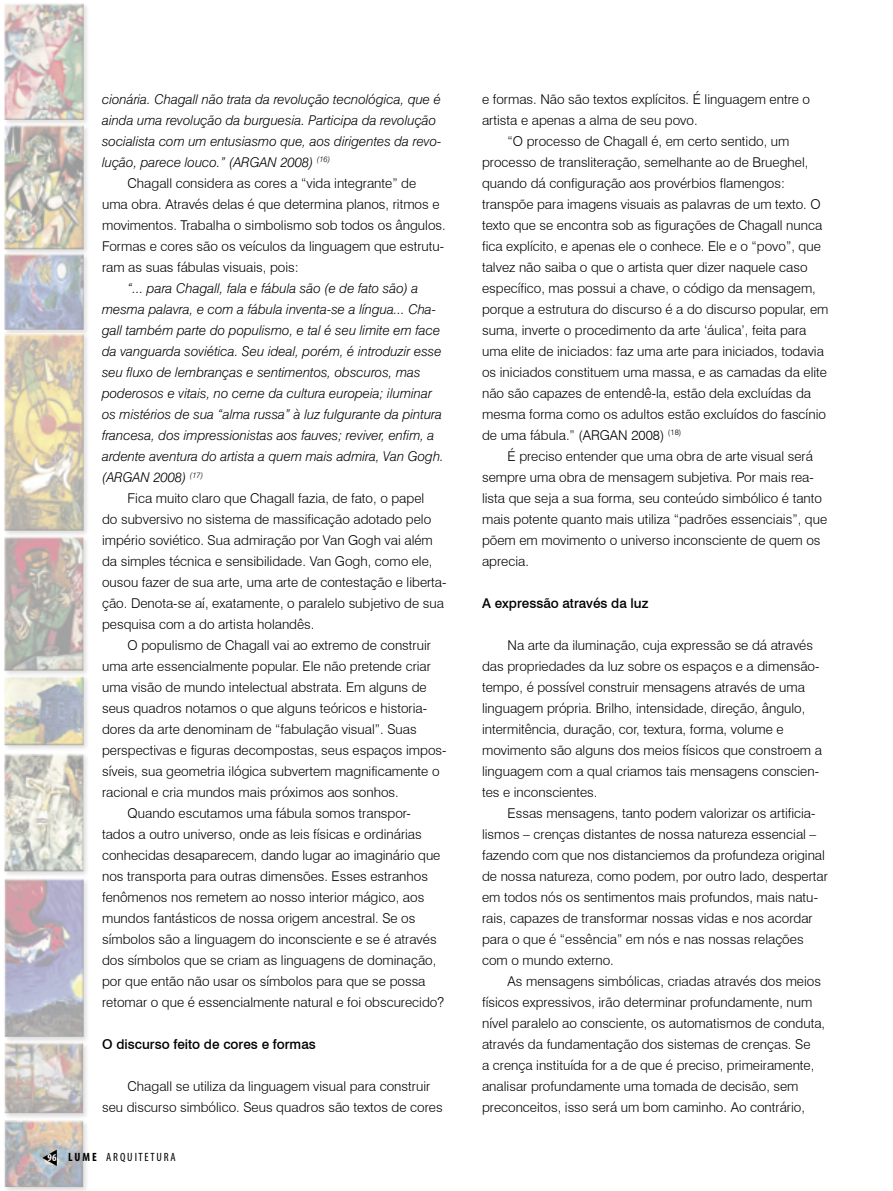
<style>
.page{position:relative;width:893px;height:1191px;background:#fff}
.page>*{position:absolute;margin:0;border:0;box-sizing:border-box;transform-origin:0 0}
.t1{font:300 13.5px/21px "Swiss 721 BT";color:#000}
.t2{font:italic 300 13.5px/21px "Swiss 721 BT";color:#000}
.t3{font:500 13.5px "Swiss 721 BT";color:#000}
.t4{font:condensed 12px "Myriad";color:#000}
.s1{font-weight:700;font-size:10.5px;color:#fff}
.s2{font-weight:700}
</style>
<div class="page">
<div style="left:3px;top:2px;width:87px;height:1189px;background:#f6f6f6"></div>
<div style="left:2px;top:3px;width:83px;height:1187px;background:#000;opacity:.75"></div>
<svg style="left:42px;top:1149px;width:15px;height:17px"></svg>
<p class="t2" style="left:102px;top:89px;width:340px">cionária. Chagall não trata da revolução tecnológica, que é</p>
<p class="t2" style="left:102px;top:110px;width:336px">ainda uma revolução da burguesia. Participa da revolução</p>
<p class="t2" style="left:102px;top:131px;width:341px">socialista com um entusiasmo que, aos dirigentes da revo-</p>
<p class="t2" style="left:102px;top:152px;width:230px">lução, parece louco.” (ARGAN 2008) <sup>(16)</sup></p>
<p class="t1" style="left:128px;top:172px;width:290px">Chagall considera as cores a “vida integrante” de</p>
<p class="t1" style="left:102px;top:193px;width:339px">uma obra. Através delas é que determina planos, ritmos e</p>
<p class="t1" style="left:102px;top:214px;width:345px">movimentos. Trabalha o simbolismo sob todos os ângulos.</p>
<p class="t1" style="left:102px;top:235px;width:344px">Formas e cores são os veículos da linguagem que estrutu-</p>
<p class="t1" style="left:102px;top:256px;width:198px">ram as suas fábulas visuais, pois:</p>
<p class="t2" style="left:102px;top:277px;width:343px;text-indent:26px">“... para Chagall, fala e fábula são (e de fato são) a mesma palavra, e com a fábula inventa-se a língua... Cha&shy;gall também parte do populismo, e tal é seu limite em face da vanguarda soviética. Seu ideal, porém, é introduzir esse seu fluxo de lembranças e sentimentos, obscuros, mas poderosos e vitais, no cerne da cultura europeia; iluminar os mistérios de sua “alma russa” à luz fulgurante da pintura francesa, dos impressionistas aos fauves; reviver, enfim, a ardente aventura do artista a quem mais admira, Van Gogh. (ARGAN 2008) <sup>(17)</sup></p>
<p class="t1" style="left:102px;top:487px;width:346px;text-indent:26px">Fica muito claro que Chagall fazia, de fato, o papel<br>do subversivo no sistema de massificação adotado pelo império soviético. Sua admiração por Van Gogh vai além da simples técnica e sensibilidade. Van Gogh, como ele, ousou fazer de sua arte, uma arte de contestação e liberta&shy;ção. Denota-se aí, exatamente, o paralelo subjetivo de sua pesquisa com a do artista holandês.</p>
<p class="t1" style="left:128px;top:634px;width:305px">O populismo de Chagall vai ao extremo de construir</p>
<p class="t1" style="left:102px;top:655px;width:330px">uma arte essencialmente popular. Ele não pretende criar</p>
<p class="t1" style="left:102px;top:676px;width:326px">uma visão de mundo intelectual abstrata. Em alguns de</p>
<p class="t1" style="left:102px;top:697px;width:327px">seus quadros notamos o que alguns teóricos e historia-</p>
<p class="t1" style="left:102px;top:718px;width:316px">dores da arte denominam de “fabulação visual”. Suas</p>
<p class="t1" style="left:102px;top:740px;width:346px">perspectivas e figuras decompostas, seus espaços impos-</p>
<p class="t1" style="left:102px;top:761px;width:339px">síveis, sua geometria ilógica subvertem magnificamente o</p>
<p class="t1" style="left:102px;top:782px;width:298px">racional e cria mundos mais próximos aos sonhos.</p>
<p class="t1" style="left:128px;top:803px;width:285px">Quando escutamos uma fábula somos transpor-</p>
<p class="t1" style="left:102px;top:824px;width:321px">tados a outro universo, onde as leis físicas e ordinárias</p>
<p class="t1" style="left:102px;top:845px;width:340px">conhecidas desaparecem, dando lugar ao imaginário que</p>
<p class="t1" style="left:102px;top:866px;width:327px">nos transporta para outras dimensões. Esses estranhos</p>
<p class="t1" style="left:102px;top:887px;width:324px">fenômenos nos remetem ao nosso interior mágico, aos</p>
<p class="t1" style="left:102px;top:908px;width:315px">mundos fantásticos de nossa origem ancestral. Se os</p>
<p class="t1" style="left:102px;top:929px;width:336px">símbolos são a linguagem do inconsciente e se é através</p>
<p class="t1" style="left:102px;top:950px;width:336px">dos símbolos que se criam as linguagens de dominação,</p>
<p class="t1" style="left:102px;top:971px;width:325px">por que então não usar os símbolos para que se possa</p>
<p class="t1" style="left:102px;top:992px;width:343px">retomar o que é essencialmente natural e foi obscurecido?</p>
<p class="t3" style="left:102px;top:1036px;width:215px">O discurso feito de cores e formas</p>
<p class="t1" style="left:102px;top:1076px;width:342px;text-indent:26px">Chagall se utiliza da linguagem visual para construir seu discurso simbólico. Seus quadros são textos de cores</p>
<p class="t4" style="left:48px;top:1151px;width:130px"><span class="s1">96</span> <span class="s2">L U M E</span> A R Q U I T E T U R A</p>
<p class="t1" style="left:482px;top:88px;width:330px">e formas. Não são textos explícitos. É linguagem entre o</p>
<p class="t1" style="left:482px;top:109px;width:217px">artista e apenas a alma de seu povo.</p>
<p class="t1" style="left:508px;top:130px;width:283px">“O processo de Chagall é, em certo sentido, um</p>
<p class="t1" style="left:482px;top:151px;width:328px">processo de transliteração, semelhante ao de Brueghel,</p>
<p class="t1" style="left:482px;top:172px;width:304px">quando dá configuração aos provérbios flamengos:</p>
<p class="t1" style="left:482px;top:193px;width:340px">transpõe para imagens visuais as palavras de um texto. O</p>
<p class="t1" style="left:482px;top:214px;width:342px">texto que se encontra sob as figurações de Chagall nunca</p>
<p class="t1" style="left:482px;top:235px;width:340px">fica explícito, e apenas ele o conhece. Ele e o “povo”, que</p>
<p class="t1" style="left:482px;top:256px;width:327px">talvez não saiba o que o artista quer dizer naquele caso</p>
<p class="t1" style="left:482px;top:277px;width:335px">específico, mas possui a chave, o código da mensagem,</p>
<p class="t1" style="left:482px;top:298px;width:348px">porque a estrutura do discurso é a do discurso popular, em</p>
<p class="t1" style="left:482px;top:319px;width:326px">suma, inverte o procedimento da arte ‘áulica’, feita para</p>
<p class="t1" style="left:482px;top:340px;width:343px">uma elite de iniciados: faz uma arte para iniciados, todavia</p>
<p class="t1" style="left:482px;top:361px;width:346px">os iniciados constituem uma massa, e as camadas da elite</p>
<p class="t1" style="left:482px;top:382px;width:331px">não são capazes de entendê-la, estão dela excluídas da</p>
<p class="t1" style="left:482px;top:403px;width:345px">mesma forma como os adultos estão excluídos do fascínio</p>
<p class="t1" style="left:482px;top:424px;width:201px">de uma fábula.” (ARGAN 2008) <sup>(18)</sup></p>
<p class="t1" style="left:508px;top:445px;width:307px">É preciso entender que uma obra de arte visual será</p>
<p class="t1" style="left:482px;top:466px;width:333px">sempre uma obra de mensagem subjetiva. Por mais rea-</p>
<p class="t1" style="left:482px;top:487px;width:341px">lista que seja a sua forma, seu conteúdo simbólico é tanto</p>
<p class="t1" style="left:482px;top:508px;width:347px">mais potente quanto mais utiliza “padrões essenciais”, que</p>
<p class="t1" style="left:482px;top:529px;width:340px">põem em movimento o universo inconsciente de quem os</p>
<p class="t1" style="left:482px;top:550px;width:48px">aprecia.</p>
<p class="t3" style="left:482px;top:595px;width:168px">A expressão através da luz</p>
<p class="t1" style="left:482px;top:634px;width:341px;text-indent:26px">Na arte da iluminação, cuja expressão se dá através das propriedades da luz sobre os espaços e a dimensão&shy;tempo, é possível construir mensagens através de uma linguagem própria. Brilho, intensidade, direção, ângulo, intermitência, duração, cor, textura, forma, volume e movimento são alguns dos meios físicos que constroem a linguagem com a qual criamos tais mensagens conscien&shy;tes e inconscientes.</p>
<p class="t1" style="left:482px;top:802px;width:347px;text-indent:26px">Essas mensagens, tanto podem valorizar os artificia&shy;lismos – crenças distantes de nossa natureza essencial – fazendo com que nos distanciemos da profundeza original de nossa natureza, como podem, por outro lado, despertar em todos nós os sentimentos mais profundos, mais natu&shy;rais, capazes de transformar nossas vidas e nos acordar para o que é “essência” em nós e nas nossas relações com o mundo externo.</p>
<p class="t1" style="left:482px;top:970px;width:345px;text-indent:26px">As mensagens simbólicas, criadas através dos meios físicos expressivos, irão determinar profundamente, num nível paralelo ao consciente, os automatismos de conduta, através da fundamentação dos sistemas de crenças. Se<br>a crença instituída for a de que é preciso, primeiramente, analisar profundamente uma tomada de decisão, sem preconceitos, isso será um bom caminho. Ao contrário,</p>
</div>
